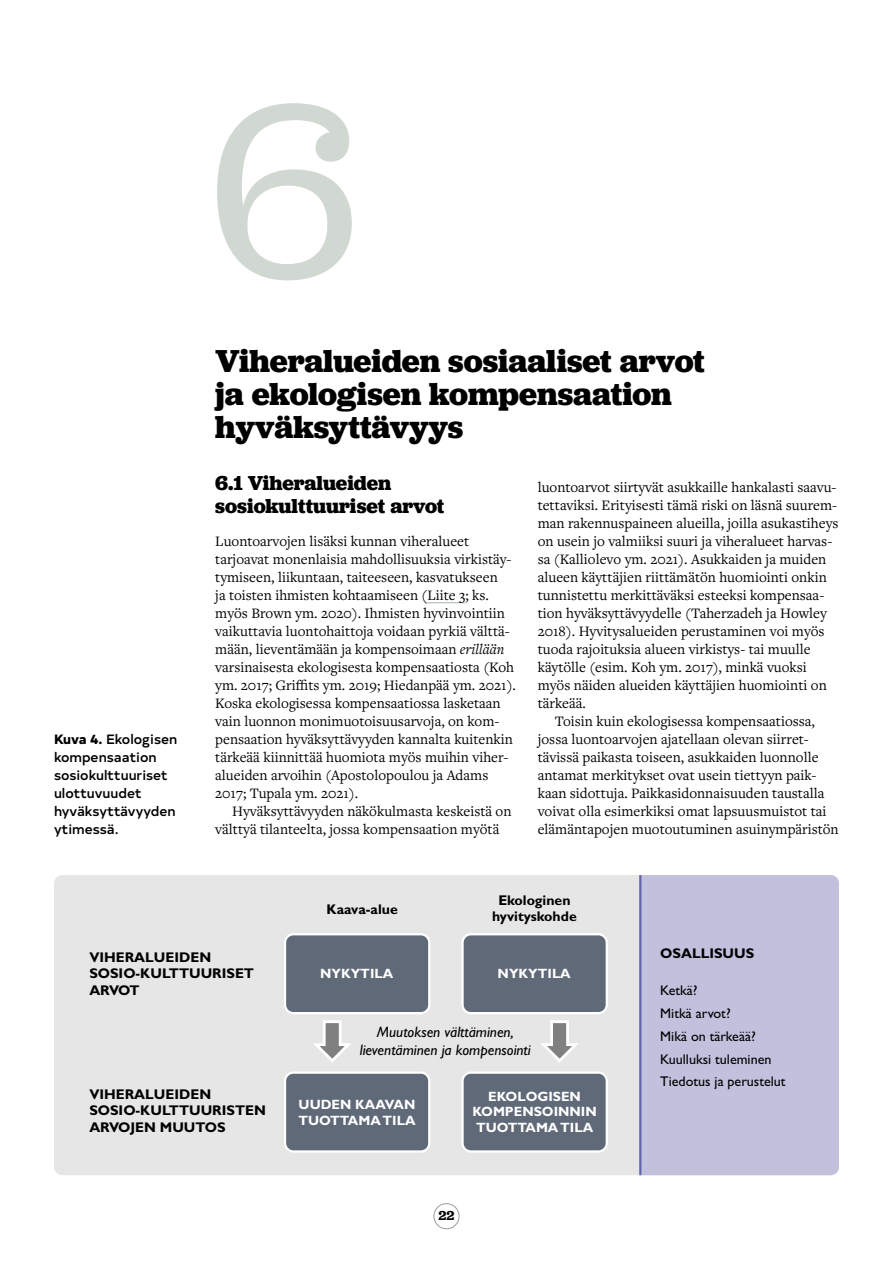
<style>
.page{position:relative;width:893px;height:1263px;background:#fff}
.page>*{position:absolute;margin:0;border:0;box-sizing:border-box;transform-origin:0 0}
.Otsikko_1{font:257.55px "Jubilat";color:#d1d7d1}
.Otsikko_1-2{font:700 33px/33px "Jubilat";letter-spacing:-.005em;color:#000}
.Otsikko_2{font:700 21px/22.5px "Jubilat";color:#000}
.t1{font:italic 15.15px/17.5px "Gill Sans";color:#000;text-align:center}
.Leipä{font:15px/18px "Freight Text Pro";color:#000}
.Leipä_eka_rivi{font:15px/18px "Freight Text Pro";color:#000}
.t2{font:700 14.1px/16.4px "Gill Sans";color:#000}
.t3{font:14.1px/22.8px "Gill Sans";color:#000}
.Kuvateksti_numerolla{font:500 13.5px/18px "Typold";color:#000}
.t4{font:700 13.5px/15.6px "Gill Sans";color:#fff}
.t5{font:600 13.5px "Jubilat";color:#000}
.s1{font-weight:800}
.s2{font-style:italic}
</style>
<div class="page">
<hr style="left:427px;top:602px;width:38px;height:1px;background:#a5b3a7">
<div style="left:54px;top:875px;width:785px;height:300px;background:#e6e6e6;border-radius:8px"></div>
<div style="left:641px;top:875px;width:198px;height:300px;background:#c1c1de"></div>
<div style="left:285px;top:934px;width:144px;height:79px;background:#5f6978;border-radius:8px"></div>
<div style="left:284px;top:933px;width:146px;height:81px;border:2px solid #fff;border-radius:8px"></div>
<div style="left:462px;top:934px;width:145px;height:79px;background:#5f6978;border-radius:8px"></div>
<div style="left:461px;top:933px;width:147px;height:81px;border:2px solid #fff;border-radius:8px"></div>
<svg style="left:313px;top:1020px;width:38px;height:42px"></svg>
<svg style="left:541px;top:1020px;width:38px;height:42px"></svg>
<div style="left:285px;top:1072px;width:144px;height:79px;background:#5f6978;border-radius:8px"></div>
<div style="left:284px;top:1071px;width:146px;height:81px;border:2px solid #fff;border-radius:8px"></div>
<div style="left:462px;top:1072px;width:145px;height:79px;background:#5f6978;border-radius:8px"></div>
<div style="left:461px;top:1071px;width:147px;height:81px;border:2px solid #fff;border-radius:8px"></div>
<hr style="left:639px;top:875px;width:2px;height:300px;background:#6464ad">
<div style="left:434px;top:1203px;width:25px;height:26px;border:1px solid #9d9d9c;border-radius:50%"></div>
<p class="Otsikko_1" style="left:209px;top:30px;width:151px">6</p>
<p class="Kuvateksti_numerolla" style="left:54px;top:729px;width:125px"><span class="s1">Kuva 4.</span> Ekologisen kompensaation sosiokulttuuriset ulottuvuudet hyväksyttävyyden ytimessä.</p>
<p class="Otsikko_1-2" style="left:215px;top:344px;width:491px">Viheralueiden sosiaaliset arvot ja ekologisen kompensaation hyväksyttävyys</p>
<p class="Otsikko_2" style="left:215px;top:472px;width:231px">6.1 Viheralueiden sosiokulttuuriset arvot</p>
<p class="Leipä_eka_rivi" style="left:215px;top:531px;width:302px">Luontoarvojen lisäksi kunnan viheralueet tarjoavat monenlaisia mahdollisuuksia virkistäy&shy;tymiseen, liikuntaan, taiteeseen, kasvatukseen<br>ja toisten ihmisten kohtaamiseen (Liite 3; ks. myös Brown ym. 2020). Ihmisten hyvinvointiin vaikuttavia luontohaittoja voidaan pyrkiä välttä&shy;mään, lieventämään ja kompensoimaan <span class="s2">erillään </span>varsinaisesta ekologisesta kompensaatiosta (Koh ym. 2017; Griffits ym. 2019; Hiedanpää ym. 2021).<br>Koska ekologisessa kompensaatiossa lasketaan vain luonnon monimuotoisuusarvoja, on kom&shy;pensaation hyväksyttävyyden kannalta kuitenkin tärkeää kiinnittää huomiota myös muihin viher&shy;alueiden arvoihin (Apostolopoulou ja Adams 2017; Tupala ym. 2021).</p>
<p class="Leipä" style="left:215px;top:801px;width:298px;text-indent:17px">Hyväksyttävyyden näkökulmasta keskeistä on välttyä tilanteelta, jossa kompensaation myötä</p>
<p class="Leipä" style="left:538px;top:477px;width:302px">luontoarvot siirtyvät asukkaille hankalasti saavu&shy;tettaviksi. Erityisesti tämä riski on läsnä suurem&shy;man rakennuspaineen alueilla, joilla asukastiheys on usein jo valmiiksi suuri ja viheralueet harvas&shy;sa (Kalliolevo ym. 2021). Asukkaiden ja muiden alueen käyttäjien riittämätön huomiointi onkin tunnistettu merkittäväksi esteeksi kompensaa&shy;tion hyväksyttävyydelle (Taherzadeh ja Howley 2018). Hyvitysalueiden perustaminen voi myös tuoda rajoituksia alueen virkistys- tai muulle käytölle (esim. Koh ym. 2017), minkä vuoksi myös näiden alueiden käyttäjien huomiointi on tärkeää.</p>
<p class="Leipä" style="left:538px;top:711px;width:302px;text-indent:17px">Toisin kuin ekologisessa kompensaatiossa, jossa luontoarvojen ajatellaan olevan siirret&shy;tävissä paikasta toiseen, asukkaiden luonnolle antamat merkitykset ovat usein tiettyyn paik&shy;kaan sidottuja. Paikkasidonnaisuuden taustalla voivat olla esimerkiksi omat lapsuusmuistot tai elämäntapojen muotoutuminen asuinympäristön</p>
<p class="t2" style="left:327px;top:901px;width:73px">Kaava-alue</p>
<p class="t2" style="left:492px;top:892px;width:86px;text-align:center">Ekologinen hyvityskohde</p>
<p class="t2" style="left:89px;top:949px;width:166px">VIHERALUEIDEN<br>SOSIO-KULTTUURISET<br>ARVOT</p>
<p class="t2" style="left:89px;top:1086px;width:178px">VIHERALUEIDEN<br>SOSIO-KULTTUURISTEN<br>ARVOJEN MUUTOS</p>
<p class="t4" style="left:320px;top:966px;width:75px">NYKYTILA</p>
<p class="t4" style="left:498px;top:966px;width:75px">NYKYTILA</p>
<p class="t1" style="left:360px;top:1024px;width:172px">Muutoksen välttäminen, lieventäminen ja kompensointi</p>
<p class="t4" style="left:298px;top:1097px;width:119px">UUDEN KAAVAN<br>TUOTTAMA TILA</p>
<p class="t4" style="left:472px;top:1088px;width:126px;text-align:center">EKOLOGISEN<br>KOMPENSOINNIN<br>TUOTTAMA TILA</p>
<p class="t5" style="left:439px;top:1207px;width:17px">22</p>
<p class="t2" style="left:660px;top:945px;width:95px">OSALLISUUS</p>
<p class="t3" style="left:660px;top:979px;width:127px">Ketkä?<br>Mitkä arvot?<br>Mikä on tärkeää?<br>Kuulluksi tuleminen<br>Tiedotus ja perustelut</p>
</div>
